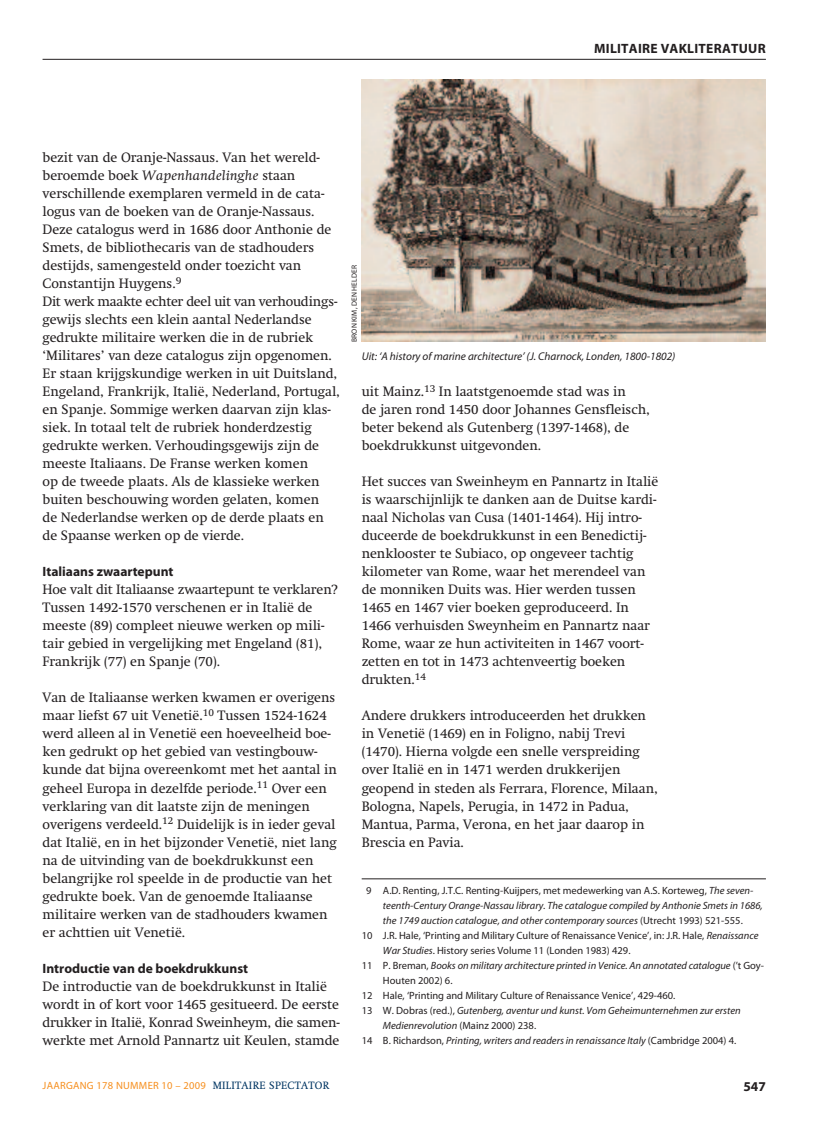
<style>
.page{position:relative;width:817px;height:1136px;background:#fff}
.page>*{position:absolute;margin:0;border:0;box-sizing:border-box;transform-origin:0 0}
.t1{font:13.5px/18px "Swift";color:#231f20}
.t2{font:700 13.5px "Myriad Pro";color:#231f20}
.t3{font:700 13.5px "Myriad Pro";letter-spacing:.02em;color:#231f20}
.t4{font:italic 11.25px "Myriad Pro";color:#231f20}
.t5{font:italic 10.5px "Myriad Pro";color:#231f20}
.t6{font:10.5px "Myriad Pro";color:#231f20}
.t7{font:10.5px "Myriad Pro";letter-spacing:.025em;color:#f68f1e}
.t8{font:7.5px "Myriad Pro";letter-spacing:.02em;color:#231f20}
.s1{font-style:italic}
.s2{font-style:normal}
.s3{font-family:"Swift";color:#003562}
</style>
<div class="page">
<hr style="left:43px;top:59px;width:722px;height:1px;background:#231f20">
<hr style="left:361px;top:878px;width:404px;height:1px;background:#231f20">
<img style="left:361px;top:79px;width:404px;height:262px">
<p class="t3" style="left:594px;top:43px;width:173px">MILITAIRE VAKLITERATUUR</p>
<p class="t1" style="left:43px;top:150px;width:299px">bezit van de Oranje-Nassaus. Van het wereld&shy;beroemde boek <span class="s1">Wapenhandelinghe</span> staan verschillende exemplaren vermeld in de cata&shy;logus van de boeken van de Oranje-Nassaus.<br>Deze catalogus werd in 1686 door Anthonie de Smets, de bibliothecaris van de stadhouders destijds, samengesteld onder toezicht van Constantijn Huygens.<sup>9<br></sup>Dit werk maakte echter deel uit van verhoudings&shy;gewijs slechts een klein aantal Nederlandse gedrukte militaire werken die in de rubriek ‘Militares’ van deze catalogus zijn opgenomen.<br>Er staan krijgskundige werken in uit Duitsland, Engeland, Frankrijk, Italië, Nederland, Portugal, en Spanje. Sommige werken daarvan zijn klas&shy;siek. In totaal telt de rubriek honderdzestig gedrukte werken. Verhoudingsgewijs zijn de meeste Italiaans. De Franse werken komen<br>op de tweede plaats. Als de klassieke werken buiten beschouwing worden gelaten, komen<br>de Nederlandse werken op de derde plaats en de Spaanse werken op de vierde.</p>
<p class="t2" style="left:43px;top:566px;width:132px">Italiaans zwaartepunt</p>
<p class="t1" style="left:43px;top:582px;width:296px">Hoe valt dit Italiaanse zwaartepunt te verklaren?<br>Tussen 1492-1570 verschenen er in Italië de meeste (89) compleet nieuwe werken op mili&shy;tair gebied in vergelijking met Engeland (81), Frankrijk (77) en Spanje (70).</p>
<p class="t1" style="left:43px;top:690px;width:296px">Van de Italiaanse werken kwamen er overigens maar liefst 67 uit Venetië.<sup>10</sup> Tussen 1524-1624 werd alleen al in Venetië een hoeveelheid boe&shy;ken gedrukt op het gebied van vestingbouw&shy;kunde dat bijna overeenkomt met het aantal in geheel Europa in dezelfde periode.<sup>11</sup> Over een verklaring van dit laatste zijn de meningen overigens verdeeld.<sup>12</sup> Duidelijk is in ieder geval dat Italië, en in het bijzonder Venetië, niet lang na de uitvinding van de boekdrukkunst een belangrijke rol speelde in de productie van het gedrukte boek. Van de genoemde Italiaanse militaire werken van de stadhouders kwamen er achttien uit Venetië.</p>
<p class="t2" style="left:43px;top:962px;width:207px">Introductie van de boekdrukkunst</p>
<p class="t1" style="left:43px;top:978px;width:299px">De introductie van de boekdrukkunst in Italië wordt in of kort voor 1465 gesitueerd. De eerste drukker in Italië, Konrad Sweinheym, die samen&shy;werkte met Arnold Pannartz uit Keulen, stamde</p>
<p class="t8" style="left:351px;top:342px;width:79px;rotate:-90deg">BRON KIM, DEN HELDER</p>
<p class="t4" style="left:361px;top:352px;width:315px">Uit: ‘A history of marine architecture’ (J. Charnock, Londen, 1800-1802)</p>
<p class="t1" style="left:361px;top:384px;width:290px">uit Mainz.<sup>13</sup> In laatstgenoemde stad was in<br>de jaren rond 1450 door Johannes Gensfleisch, beter bekend als Gutenberg (1397-1468), de boekdrukkunst uitgevonden.</p>
<p class="t1" style="left:361px;top:474px;width:298px">Het succes van Sweinheym en Pannartz in Italië is waarschijnlijk te danken aan de Duitse kardi&shy;naal Nicholas van Cusa (1401-1464). Hij intro&shy;duceerde de boekdrukkunst in een Benedictij&shy;nenklooster te Subiaco, op ongeveer tachtig kilometer van Rome, waar het merendeel van de monniken Duits was. Hier werden tussen 1465 en 1467 vier boeken geproduceerd. In 1466 verhuisden Sweynheim en Pannartz naar Rome, waar ze hun activiteiten in 1467 voort&shy;zetten en tot in 1473 achtenveertig boeken drukten.<sup>14</sup></p>
<p class="t1" style="left:361px;top:708px;width:297px">Andere drukkers introduceerden het drukken in Venetië (1469) en in Foligno, nabij Trevi (1470). Hierna volgde een snelle verspreiding over Italië en in 1471 werden drukkerijen geopend in steden als Ferrara, Florence, Milaan, Bologna, Napels, Perugia, in 1472 in Padua, Mantua, Parma, Verona, en het jaar daarop in Brescia en Pavia.</p>
<p class="t6" style="left:366px;top:886px;width:388px">9 A.D. Renting, J.T.C. Renting-Kuijpers, met medewerking van A.S. Korteweg, <span class="s1">The seven-</span></p>
<p class="t5" style="left:383px;top:901px;width:381px">teenth-Century Orange-Nassau library. The catalogue compiled by Anthonie Smets in 1686,</p>
<p class="t5" style="left:383px;top:916px;width:361px">the 1749 auction catalogue, and other contemporary sources <span class="s2">(Utrecht 1993) 521-555.</span></p>
<p class="t6" style="left:361px;top:931px;width:398px">10 J.R. Hale, ‘Printing and Military Culture of Renaissance Venice’, in: J.R. Hale, <span class="s1">Renaissance</span></p>
<p class="t6" style="left:383px;top:946px;width:249px"><span class="s1">War Studies</span>. History series Volume 11 (Londen 1983) 429.</p>
<p class="t5" style="left:361px;top:961px;width:404px"><span class="s2">11 P. Breman,</span> Books on military architecture printed in Venice. An annotated catalogue <span class="s2">(’t Goy-</span></p>
<p class="t6" style="left:383px;top:976px;width:71px">Houten 2002) 6.</p>
<p class="t6" style="left:361px;top:991px;width:315px">12 Hale, ‘Printing and Military Culture of Renaissance Venice’, 429-460.</p>
<p class="t5" style="left:361px;top:1006px;width:380px"><span class="s2">13 W. Dobras (red.),</span> Gutenberg, aventur und kunst. Vom Geheimunternehmen zur ersten</p>
<p class="t5" style="left:383px;top:1021px;width:155px">Medienrevolution <span class="s2">(Mainz 2000) 238.</span></p>
<p class="t5" style="left:361px;top:1036px;width:376px"><span class="s2">14 B. Richardson,</span> Printing, writers and readers in renaissance Italy <span class="s2">(Cambridge 2004) 4.</span></p>
<p class="t7" style="left:43px;top:1080px;width:288px">JAARGANG 178 NUMMER 10 – 2009 <span class="s3">MILITAIRE SPECTATOR</span></p>
<p class="t2" style="left:743px;top:1081px;width:24px">547</p>
</div>
